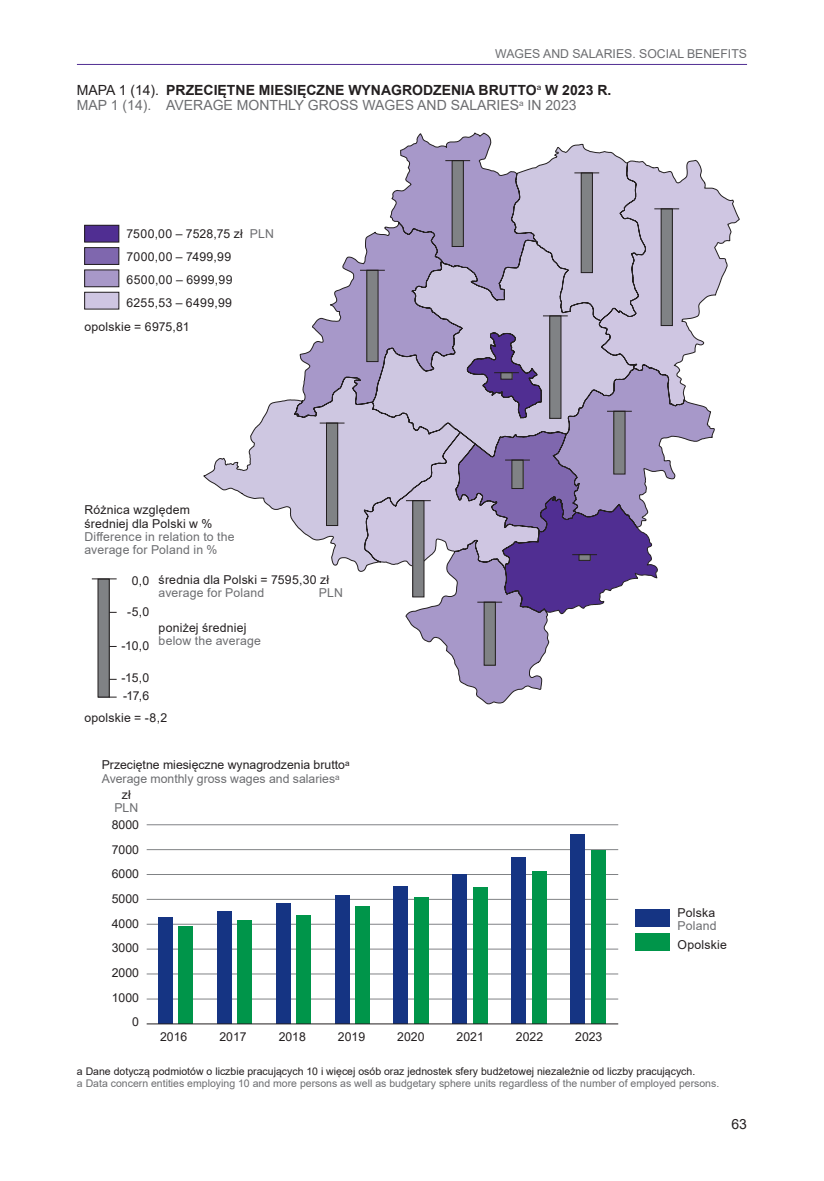
<style>
.page{position:relative;width:824px;height:1181px;background:#fff}
.page>*{position:absolute;margin:0;border:0;box-sizing:border-box;transform-origin:0 0}
.Tytuł_wykresu_mapy_pl{font:700 14px "Arial";color:#231f20}
.Tytuł_wykresu_mapy_ang{font:14px "Arial";color:#6c6d70}
.t1{font:14px "Arial";color:#231f20}
.tytuł_mały_pl{font:12.25px "Arial";color:#231f20}
.legenda_pl{font:12.25px/14px "Arial";letter-spacing:.02em;color:#231f20}
.legenda_en{font:12.25px/13.1px "Arial";letter-spacing:.015em;color:#6c6d70}
.legenda_en-2{font:12.25px "Arial";letter-spacing:.015em;color:#231f20}
.tytuł_mały_ang{font:12.25px "Arial";color:#6c6d70}
.Notka_pl{font:10.5px "Arial";color:#231f20}
.Notka_ang{font:10.5px "Arial";color:#6c6d70}
.s1{font-weight:400}
.s2{color:#6c6d70}
</style>
<div class="page">
<hr style="left:77px;top:64px;width:670px;height:1px;background:#502e92">
<div style="left:635px;top:909px;width:35px;height:17px;background:#153483"></div>
<div style="left:635px;top:933px;width:35px;height:18px;background:#00954a"></div>
<svg style="left:203px;top:132px;width:537px;height:572px"></svg>
<div style="left:98px;top:579px;width:11px;height:118px;background:#808285"></div>
<div style="left:98px;top:579px;width:11px;height:118px;border:1px solid #231f20"></div>
<svg style="left:92px;top:578px;width:25px;height:1px"></svg>
<div style="left:85px;top:225px;width:34px;height:17px;background:#502e92"></div>
<div style="left:84px;top:225px;width:35px;height:17px;border:1px solid #231f20"></div>
<div style="left:85px;top:248px;width:34px;height:16px;background:#7f67ae"></div>
<div style="left:84px;top:247px;width:35px;height:18px;border:1px solid #231f20"></div>
<div style="left:85px;top:270px;width:34px;height:17px;background:#a898c8"></div>
<div style="left:84px;top:270px;width:35px;height:17px;border:1px solid #231f20"></div>
<div style="left:85px;top:292px;width:34px;height:17px;background:#cfc6e2"></div>
<div style="left:84px;top:292px;width:35px;height:17px;border:1px solid #231f20"></div>
<hr style="left:147px;top:998px;width:471px;height:1px;background:#808285">
<hr style="left:147px;top:973px;width:471px;height:1px;background:#808285">
<hr style="left:147px;top:949px;width:471px;height:1px;background:#808285">
<hr style="left:147px;top:924px;width:471px;height:1px;background:#808285">
<hr style="left:147px;top:899px;width:471px;height:1px;background:#808285">
<hr style="left:147px;top:874px;width:471px;height:1px;background:#808285">
<hr style="left:147px;top:849px;width:471px;height:1px;background:#808285">
<hr style="left:147px;top:824px;width:471px;height:1px;background:#808285">
<div style="left:158px;top:917px;width:15px;height:107px;background:#153483"></div>
<div style="left:217px;top:911px;width:14px;height:113px;background:#153483"></div>
<div style="left:275px;top:903px;width:15px;height:121px;background:#153483"></div>
<div style="left:334px;top:895px;width:15px;height:129px;background:#153483"></div>
<div style="left:393px;top:886px;width:15px;height:138px;background:#153483"></div>
<div style="left:452px;top:874px;width:15px;height:150px;background:#153483"></div>
<div style="left:511px;top:857px;width:15px;height:167px;background:#153483"></div>
<div style="left:570px;top:835px;width:15px;height:189px;background:#153483"></div>
<div style="left:178px;top:926px;width:15px;height:98px;background:#00954a"></div>
<div style="left:237px;top:920px;width:15px;height:104px;background:#00954a"></div>
<div style="left:296px;top:915px;width:15px;height:109px;background:#00954a"></div>
<div style="left:355px;top:906px;width:14px;height:118px;background:#00954a"></div>
<div style="left:414px;top:897px;width:14px;height:127px;background:#00954a"></div>
<div style="left:472px;top:887px;width:15px;height:137px;background:#00954a"></div>
<div style="left:531px;top:871px;width:15px;height:153px;background:#00954a"></div>
<div style="left:590px;top:850px;width:15px;height:174px;background:#00954a"></div>
<hr style="left:147px;top:1023px;width:471px;height:1px;background:#231f20">
<svg style="left:294px;top:133px;width:445px;height:570px"></svg>
<p class="legenda_en" style="left:495px;top:47px;width:253px">WAGES AND SALARIES. SOCIAL BENEFITS</p>
<p class="Tytuł_wykresu_mapy_pl" style="left:77px;top:80px;width:536px"><span class="s1">MAPA 1 (14).</span> PRZECIĘTNE MIESIĘCZNE WYNAGRODZENIA BRUTTO<sup>a</sup> W 2023 R.</p>
<p class="Tytuł_wykresu_mapy_ang" style="left:77px;top:96px;width:501px">MAP 1 (14). AVERAGE MONTHLY GROSS WAGES AND SALARIES<sup>a</sup> IN 2023</p>
<p class="legenda_en-2" style="left:126px;top:226px;width:149px">7500,00 – 7528,75 zł <span class="s2">PLN</span></p>
<p class="legenda_pl" style="left:126px;top:250px;width:106px">7000,00 – 7499,99</p>
<p class="legenda_pl" style="left:126px;top:273px;width:107px">6500,00 – 6999,99</p>
<p class="legenda_pl" style="left:126px;top:296px;width:107px">6255,53 – 6499,99</p>
<p class="legenda_pl" style="left:84px;top:320px;width:107px">opolskie = 6975,81</p>
<p class="legenda_pl" style="left:84px;top:502px;width:129px">Różnica względem średniej dla Polski w %</p>
<p class="legenda_en" style="left:84px;top:530px;width:152px">Difference in relation to the average for Poland in %</p>
<p class="tytuł_mały_pl" style="left:132px;top:572px;width:19px">0,0</p>
<p class="tytuł_mały_pl" style="left:127px;top:603px;width:24px">-5,0</p>
<p class="tytuł_mały_pl" style="left:121px;top:637px;width:29px">-10,0</p>
<p class="tytuł_mały_pl" style="left:122px;top:669px;width:29px">-15,0</p>
<p class="tytuł_mały_pl" style="left:123px;top:687px;width:28px">-17,6</p>
<p class="legenda_en-2" style="left:159px;top:571px;width:172px">średnia dla Polski = 7595,30 zł</p>
<p class="legenda_en" style="left:159px;top:586px;width:107px">average for Poland</p>
<p class="legenda_en" style="left:319px;top:586px;width:26px">PLN</p>
<p class="legenda_en-2" style="left:159px;top:619px;width:89px">poniżej średniej</p>
<p class="legenda_en" style="left:159px;top:634px;width:104px">below the average</p>
<p class="legenda_pl" style="left:84px;top:710px;width:84px">opolskie = -8,2</p>
<p class="tytuł_mały_pl" style="left:102px;top:756px;width:249px">Przeciętne miesięczne wynagrodzenia brutto<sup>a</sup></p>
<p class="tytuł_mały_ang" style="left:102px;top:770px;width:239px">Average monthly gross wages and salaries<sup>a</sup></p>
<p class="legenda_pl" style="left:122px;top:788px;width:11px">zł</p>
<p class="legenda_en" style="left:114px;top:801px;width:26px">PLN</p>
<p class="tytuł_mały_pl" style="left:112px;top:816px;width:29px">8000</p>
<p class="tytuł_mały_pl" style="left:112px;top:841px;width:29px">7000</p>
<p class="tytuł_mały_pl" style="left:112px;top:865px;width:29px">6000</p>
<p class="tytuł_mały_pl" style="left:112px;top:890px;width:29px">5000</p>
<p class="tytuł_mały_pl" style="left:112px;top:915px;width:29px">4000</p>
<p class="tytuł_mały_pl" style="left:112px;top:939px;width:29px">3000</p>
<p class="tytuł_mały_pl" style="left:112px;top:964px;width:29px">2000</p>
<p class="tytuł_mały_pl" style="left:112px;top:988px;width:29px">1000</p>
<p class="tytuł_mały_pl" style="left:132px;top:1013px;width:8px">0</p>
<p class="tytuł_mały_pl" style="left:160px;top:1028px;width:29px">2016</p>
<p class="tytuł_mały_pl" style="left:219px;top:1028px;width:29px">2017</p>
<p class="tytuł_mały_pl" style="left:279px;top:1028px;width:29px">2018</p>
<p class="tytuł_mały_pl" style="left:338px;top:1028px;width:29px">2019</p>
<p class="tytuł_mały_pl" style="left:397px;top:1028px;width:29px">2020</p>
<p class="tytuł_mały_pl" style="left:456px;top:1028px;width:29px">2021</p>
<p class="tytuł_mały_pl" style="left:516px;top:1028px;width:29px">2022</p>
<p class="tytuł_mały_pl" style="left:575px;top:1028px;width:29px">2023</p>
<p class="legenda_pl" style="left:677px;top:905px;width:39px">Polska</p>
<p class="legenda_en" style="left:677px;top:918px;width:40px">Poland</p>
<p class="legenda_pl" style="left:677px;top:937px;width:51px">Opolskie</p>
<p class="Notka_pl" style="left:77px;top:1064px;width:619px">a Dane dotyczą podmiotów o liczbie pracujących 10 i więcej osób oraz jednostek sfery budżetowej niezależnie od liczby pracujących.</p>
<p class="Notka_ang" style="left:77px;top:1076px;width:643px">a Data concern entities employing 10 and more persons as well as budgetary sphere units regardless of the number of employed persons.</p>
<p class="t1" style="left:731px;top:1114px;width:17px">63</p>
</div>
